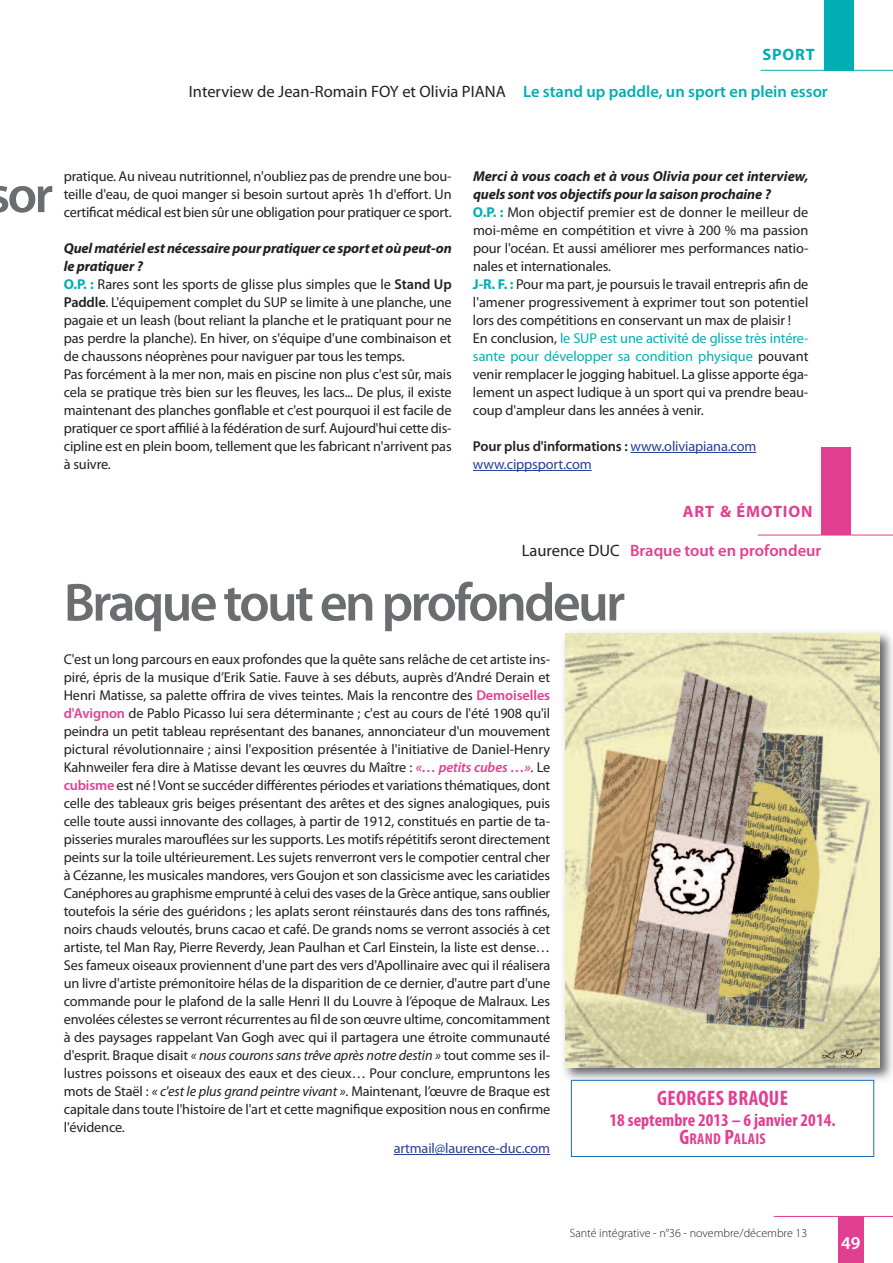
<style>
.page{position:relative;width:893px;height:1263px;background:#fff}
.page>*{position:absolute;margin:0;border:0;box-sizing:border-box;transform-origin:0 0}
.t1{font:600 54px "Myriad Pro";letter-spacing:-.05em;color:#6c6d70}
.t2{font:600 52.5px "Myriad Pro";color:#6c6d70}
.t3{font:700 condensed 21px "Myriad Pro";letter-spacing:.02em;color:#e23f92}
.t4{font:700 condensed 18px "Myriad Pro";color:#e23f92}
.t5{font:600 18px "Myriad Pro";color:#fff}
.t6{font:16.5px "Myriad Pro";color:#231f20}
.t7{font:600 16.5px "Myriad Pro";color:#e23f92}
.t8{font:700 16.5px "Myriad Pro";letter-spacing:.05em;color:#e23f92}
.t9{font:700 16.5px "Myriad Pro";letter-spacing:.05em;color:#00aeb3}
.t10{font:700 condensed 15.75px "Myriad Pro";letter-spacing:.02em;color:#e23f92}
.t11{font:14.4px/18px "Myriad Pro";letter-spacing:-.01em;color:#231f20}
.t12{font:14.4px/18px "Myriad Pro";letter-spacing:-.01em;color:#273e95}
.t13{font:14.25px/18px "Myriad Pro";letter-spacing:-.01em;color:#231f20;text-align:justify}
.t14{font:14.25px "Myriad Pro";letter-spacing:-.01em;color:#273e95}
.t15{font:300 12px "Myriad Pro";color:#231f20}
.s1{font-weight:600;color:#00aeb3}
.s2{font-weight:700;font-style:italic}
.s3{font-weight:700;color:#00aeb3}
.s4{font-weight:600}
.s5{color:#00aeb3}
.s6{font-weight:600;color:#231f20}
.s7{font-weight:400;color:#231f20}
.s8{font-weight:600;color:#e23f92}
.s9{font-weight:600;font-style:italic;color:#e23f92}
.s10{font-style:italic}
.s11{font-size:21px}
</style>
<div class="page">
<img style="left:563px;top:632px;width:330px;height:456px">
<img style="left:565px;top:634px;width:314px;height:433px">
<div style="left:824px;top:0;width:30px;height:70px;background:#00aeb3"></div>
<hr style="left:761px;top:70px;width:132px;height:1px;background:#00aeb3">
<div style="left:821px;top:447px;width:30px;height:88px;background:#e23f92"></div>
<hr style="left:758px;top:535px;width:135px;height:1px;background:#e23f92">
<div style="left:838px;top:1216px;width:25px;height:47px;background:#e23f92"></div>
<hr style="left:774px;top:1216px;width:119px;height:1px;background:#e23f92">
<hr style="left:630px;top:452px;width:126px;height:1px;background:#273e95">
<hr style="left:473px;top:470px;width:118px;height:1px;background:#273e95">
<hr style="left:394px;top:1154px;width:156px;height:1px;background:#273e95">
<div style="left:571px;top:1080px;width:303px;height:77px;border:1px solid #1e6db6"></div>
<p class="t9" style="left:762px;top:48px;width:54px">SPORT</p>
<p class="t6" style="left:189px;top:86px;width:640px">Interview de Jean-Romain FOY et Olivia PIANA <span class="s1">Le stand up paddle, un sport en plein essor</span></p>
<h2 class="t2" style="left:8px;top:175px;width:47px">or</h2>
<p class="t11" style="left:64px;top:168px;width:389px;text-align:justify">pratique. Au niveau nutritionnel, n'oubliez pas de prendre une bou&shy;teille d'eau, de quoi manger si besoin surtout après 1h d'effort. Un certificat médical est bien sûr une obligation pour pratiquer ce sport.</p>
<p class="t11" style="left:64px;top:240px;width:389px"><span class="s2">Quelmatériel estnécessairepourpratiquer ce sport etoùpeut-on le pratiquer ?<br></span><span class="s3">O.P. :</span> Rares sont les sports de glisse plus simples que le <span class="s4">Stand Up Paddle</span>. L'équipement complet du SUP se limite à une planche, une pagaie et un leash (bout reliant la planche et le pratiquant pour ne pas perdre la planche). En hiver, on s'équipe d'une combinaison et de chaussons néoprènes pour naviguer par tous les temps.<br>Pas forcément à la mer non, mais en piscine non plus c'est sûr, mais cela se pratique très bien sur les fleuves, les lacs... De plus, il existe maintenant des planches gonflable et c'est pourquoi il est facile de pratiquer ce sport affilié à la fédération de surf. Aujourd'hui cette dis&shy;cipline est en plein boom, tellement que les fabricant n'arrivent pas à suivre.</p>
<p class="t11" style="left:473px;top:168px;width:337px"><span class="s2">Merci à vous coach et à vous Olivia pour cet interview, quels sont vos objectifs pour la saison prochaine ?<br></span><span class="s3">O.P. :</span> Mon objectif premier est de donner le meilleur de moi-même en compétition et vivre à 200 % ma passion pour l'océan. Et aussi améliorer mes performances natio&shy;nales et internationales.<br><span class="s3">J-R. F. :</span> Pour ma part, je poursuis le travail entrepris afin de l'amener progressivement à exprimer tout son potentiel lors des compétitions en conservant un max de plaisir !<br>En conclusion, <span class="s5">le SUP est une activité de glisse très intére&shy;sante pour développer sa condition physique</span> pouvant venir remplacer le jogging habituel. La glisse apporte éga&shy;lement un aspect ludique à un sport qui va prendre beau&shy;coup d'ampleur dans les années à venir.</p>
<p class="t12" style="left:473px;top:438px;width:285px"><span class="s6">Pour plus d'informations :</span> www.oliviapiana.com www.cippsport.com</p>
<p class="t8" style="left:683px;top:505px;width:131px">ART &amp; ÉMOTION</p>
<p class="t7" style="left:522px;top:544px;width:301px"><span class="s7">Laurence DUC</span> Braque tout en profondeur</p>
<h1 class="t1" style="left:64px;top:582px;width:563px">Braque tout en profondeur</h1>
<p class="t13" style="left:64px;top:651px;width:488px">C'est un long parcours en eaux profondes que la quête sans relâche de cet artiste ins&shy;piré, épris de la musique d’Erik Satie. Fauve à ses débuts, auprès d’André Derain et Henri Matisse, sa palette offrira de vives teintes. Mais la rencontre des <span class="s8">Demoiselles d'Avignon</span> de Pablo Picasso lui sera déterminante ; c'est au cours de l'été 1908 qu'il peindra un petit tableau représentant des bananes, annonciateur d'un mouvement pictural révolutionnaire ; ainsi l'exposition présentée à l'initiative de Daniel-Henry Kahnweiler fera dire à Matisse devant les œuvres du Maître : <span class="s9">«… petits cubes …»</span>. Le <span class="s8">cubisme</span> est né !Vont se succéder différentes périodes et variations thématiques, dont celle des tableaux gris beiges présentant des arêtes et des signes analogiques, puis celle toute aussi innovante des collages, à partir de 1912, constitués en partie de ta&shy;pisseries murales marouflées sur les supports. Les motifs répétitifs seront directement peints sur la toile ultérieurement. Les sujets renverront vers le compotier central cher à Cézanne, les musicales mandores, vers Goujon et son classicisme avec les cariatides Canéphores au graphisme emprunté à celui des vases de la Grèce antique, sans oublier toutefois la série des guéridons ; les aplats seront réinstaurés dans des tons raffinés, noirs chauds veloutés, bruns cacao et café. De grands noms se verront associés à cet artiste, tel Man Ray, Pierre Reverdy, Jean Paulhan et Carl Einstein, la liste est dense… Ses fameux oiseaux proviennent d'une part des vers d'Apollinaire avec qui il réalisera un livre d'artiste prémonitoire hélas de la disparition de ce dernier, d'autre part d'une commande pour le plafond de la salle Henri II du Louvre à l’époque de Malraux. Les envolées célestes se verront récurrentes au fil de son œuvre ultime, concomitamment à des paysages rappelant Van Gogh avec qui il partagera une étroite communauté d'esprit. Braque disait <span class="s10">« nous courons sans trêve après notre destin »</span> tout comme ses il&shy;lustres poissons et oiseaux des eaux et des cieux… Pour conclure, empruntons les mots de Staël : <span class="s10">« c'est le plus grand peintre vivant »</span>. Maintenant, l’œuvre de Braque est capitale dans toute l'histoire de l'art et cette magnifique exposition nous en confirme l'évidence.</p>
<p class="t14" style="left:394px;top:1143px;width:158px">artmail@laurence-duc.com</p>
<h3 class="t3" style="left:657px;top:1091px;width:133px">GEORGES BRAQUE</h3>
<p class="t4" style="left:610px;top:1114px;width:227px">18 septembre 2013 – 6 janvier 2014.</p>
<p class="t10" style="left:679px;top:1133px;width:88px"><span class="s11">G</span>RAND <span class="s11">P</span>ALAIS</p>
<p class="t15" style="left:570px;top:1228px;width:239px">Santé intégrative - n°36 - novembre/décembre 13</p>
<p class="t5" style="left:841px;top:1236px;width:21px">49</p>
</div>
